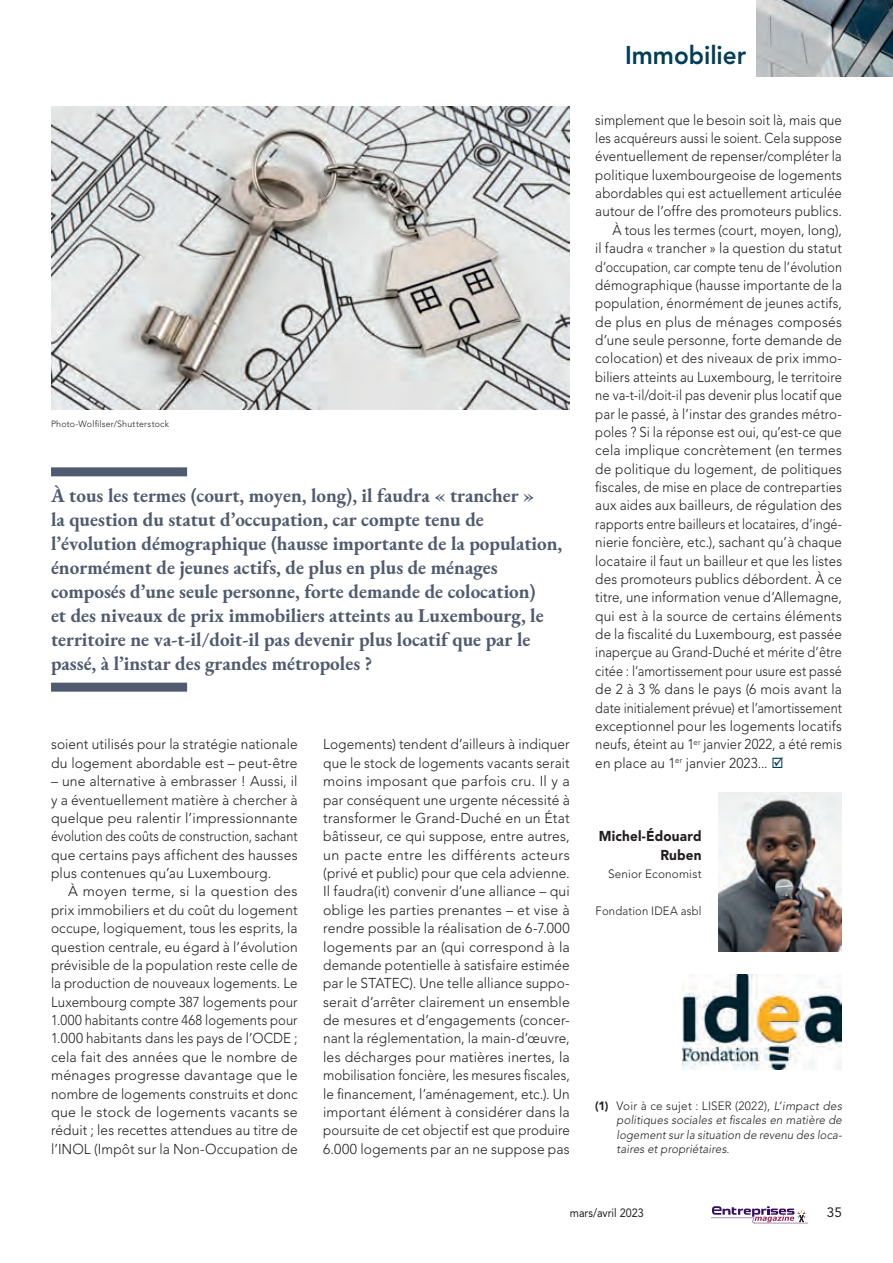
<style>
.page{position:relative;width:893px;height:1263px;background:#fff}
.page>*{position:absolute;margin:0;border:0;box-sizing:border-box;transform-origin:0 0}
.t1{font:800 25.5px "Avenir LT Std";color:#003d57;scale:.95 1}
.STREAMER{font:700 19.5px/24px "EB Garamond";color:#505b70}
.texte_courant{font:300 14.25px/18.5px "Avenir LT Std";letter-spacing:.005em;color:#231f20;text-align:justify;scale:.94 1}
.texte_courant-2{font:300 14.25px/18.3px "Avenir LT Std";letter-spacing:.005em;color:#231f20;text-align:justify;scale:.96 1}
.texte_courant-3{font:300 14.25px/18.3px "Avenir LT Std";letter-spacing:.005em;color:#231f20;text-align:justify}
.texte_courant-4{font:300 14.25px/18.3px "Avenir LT Std";letter-spacing:.005em;color:#231f20;text-align:justify;scale:.92 1}
.no_retrait{font:300 14.25px/18.3px "Avenir LT Std";letter-spacing:.01em;color:#231f20;text-align:justify}
.no_retrait-2{font:300 14.25px/18.3px "Avenir LT Std";letter-spacing:.01em;color:#231f20;scale:.96 1}
.texte_courant-5{font:900 14.25px/18.3px "Avenir LT Std";letter-spacing:.01em;color:#231f20;text-align:right;scale:.95 1}
.t2{font:13.5px "Avenir LT Std";color:#231f20}
.t3{font:italic 300 12px/14.4px "Avenir LT Std";letter-spacing:.01em;color:#231f20;text-align:justify}
.texte_courant-6{font:300 12px "Avenir LT Std";letter-spacing:.015em;color:#231f20;scale:.94 1}
.texte_courant-7{font:300 12px "Avenir LT Std";letter-spacing:.015em;color:#231f20}
.t4{font:12px "Avenir LT Std";color:#231f20;scale:.9 1}
.PHOTO-legende{font:300 9px "Avenir LT Std";letter-spacing:.03em;color:#231f20}
.s1{color:#003d57}
.s2{font-weight:900;font-style:normal}
.s3{font-style:normal}
</style>
<div class="page">
<svg style="left:712px;top:1206px;width:96px;height:17px"></svg>
<img style="left:757px;top:0;width:136px;height:77px">
<img style="left:719px;top:793px;width:123px;height:158px">
<img style="left:682px;top:975px;width:160px;height:94px">
<img style="left:51px;top:106px;width:519px;height:304px">
<div style="left:51px;top:467px;width:136px;height:9px;background:#505b70"></div>
<div style="left:51px;top:683px;width:136px;height:9px;background:#505b70"></div>
<p class="PHOTO-legende" style="left:51px;top:419px;width:120px">Photo-Wolfilser/Shutterstock</p>
<p class="STREAMER" style="left:51px;top:483px;width:513px">À tous les termes (court, moyen, long), il faudra « trancher »<br>la question du statut d’occupation, car compte tenu de l’évolution démographique (hausse importante de la population, énormément de jeunes actifs, de plus en plus de ménages composés d’une seule personne, forte demande de colocation)<br>et des niveaux de prix immobiliers atteints au Luxembourg, le territoire ne va-t-il/doit-il pas devenir plus locatif que par le passé, à l’instar des grandes métropoles ?</p>
<p class="no_retrait-2" style="left:51px;top:735px;width:258px">soient utilisés pour la stratégie nationale du logement abordable est – peut-être</p>
<p class="no_retrait" style="left:51px;top:772px;width:248px">– une alternative à embrasser ! Aussi, il y a éventuellement matière à chercher à quelque peu ralentir l’impressionnante évolution des coûts de construction, sachant que certains pays affichent des hausses plus contenues qu’au Luxembourg.</p>
<p class="texte_courant-3" style="left:51px;top:882px;width:248px;text-indent:17px">À moyen terme, si la question des prix immobiliers et du coût du logement occupe, logiquement, tous les esprits, la question centrale, eu égard à l’évolution prévisible de la population reste celle de la production de nouveaux logements. Le Luxembourg compte 387 logements pour 1.000 habitants contre 468 logements pour 1.000 habitants dans les pays de l’OCDE ; cela fait des années que le nombre de ménages progresse davantage que le nombre de logements construits et donc que le stock de logements vacants se réduit ; les recettes attendues au titre de l’INOL (Impôt sur la Non-Occupation de</p>
<p class="texte_courant-2" style="left:323px;top:735px;width:258px">Logements) tendent d’ailleurs à indiquer que le stock de logements vacants serait moins imposant que parfois cru. Il y a par conséquent une urgente nécessité à transformer le Grand-Duché en un État bâtisseur, ce qui suppose, entre autres, un pacte entre les différents acteurs (privé et public) pour que cela advienne.<br>Il faudra(it) convenir d’une alliance – qui oblige les parties prenantes – et vise à rendre possible la réalisation de 6-7.000 logements par an (qui correspond à la demande potentielle à satisfaire estimée par le STATEC). Une telle alliance suppo&shy;serait d’arrêter clairement un ensemble de mesures et d’engagements (concer&shy;nant la réglementation, la main-d’œuvre, les décharges pour matières inertes, la mobilisation foncière, les mesures fiscales, le financement, l’aménagement, etc.). Un important élément à considérer dans la poursuite de cet objectif est que produire 6.000 logements par an ne suppose pas</p>
<h1 class="t1" style="left:625px;top:40px;width:129px">Immobilier</h1>
<p class="texte_courant-4" style="left:595px;top:111px;width:270px">simplement que le besoin soit là, mais que les acquéreurs aussi le soient. Cela suppose éventuellement de repenser/compléter la politique luxembourgeoise de logements abordables qui est actuellement articulée autour de l’offre des promoteurs publics.</p>
<p class="texte_courant" style="left:595px;top:221px;width:264px;text-indent:17px">À tous les termes (court, moyen, long), il faudra « trancher » la question du statut d’occupation, car compte tenu de l’évolution démographique (hausse importante de la population, énormément de jeunes actifs, de plus en plus de ménages composés d’une seule personne, forte demande de colocation) et des niveaux de prix immo&shy;biliers atteints au Luxembourg, le territoire ne va-t-il/doit-il pas devenir plus locatif que par le passé, à l’instar des grandes métro&shy;poles ? Si la réponse est oui, qu’est-ce que cela implique concrètement (en termes de politique du logement, de politiques fiscales, de mise en place de contreparties aux aides aux bailleurs, de régulation des rapports entre bailleurs et locataires, d’ingé&shy;nierie foncière, etc.), sachant qu’à chaque locataire il faut un bailleur et que les listes des promoteurs publics débordent. À ce titre, une information venue d’Allemagne, qui est à la source de certains éléments de la fiscalité du Luxembourg, est passée inaperçue au Grand-Duché et mérite d’être citée : l’amortissement pour usure est passé de 2 à 3 % dans le pays (6 mois avant la date initialement prévue) et l’amortissement exceptionnel pour les logements locatifs neufs, éteint au 1<sup>er</sup> janvier 2022, a été remis en place au 1<sup>er</sup> janvier 2023... <span class="s1">☑</span></p>
<p class="texte_courant-5" style="left:599px;top:827px;width:110px">Michel-Édouard<br>Ruben</p>
<p class="texte_courant-7" style="left:608px;top:867px;width:95px">Senior Economist</p>
<p class="texte_courant-6" style="left:596px;top:903px;width:114px">Fondation IDEA asbl</p>
<p class="t3" style="left:617px;top:1099px;width:227px;text-indent:-21px"><span class="s2">(1)</span> <span class="s3">Voir à ce sujet : LISER (2022),</span> L’impact des politiques sociales et fiscales en matière de logement sur la situation de revenu des loca&shy;taires et propriétaires.</p>
<p class="t4" style="left:570px;top:1206px;width:84px">mars/avril 2023</p>
<p class="t2" style="left:827px;top:1204px;width:17px">35</p>
</div>
